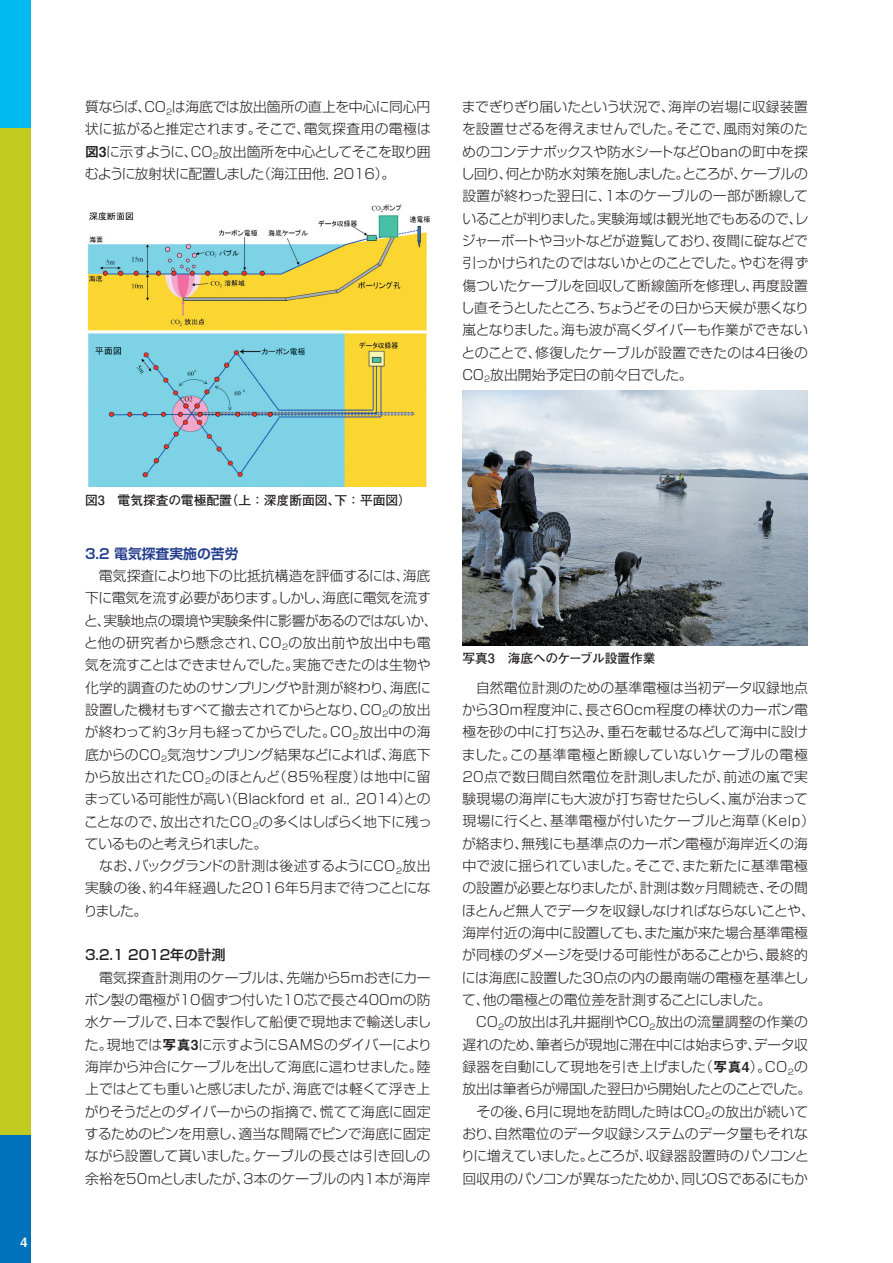
<style>
.page{position:relative;width:893px;height:1263px;background:#fff}
.page>*{position:absolute;margin:0;border:0;box-sizing:border-box;transform-origin:0 0}
.t1{font:300 13.8px/22.4px "Shin Go Pro";letter-spacing:-.01em;color:#231f20;text-align:justify}
.t2{font:500 13.8px "Shin Go Pro";color:#231f20}
.t3{font:700 13.8px "Shin Go Pro De";color:#253f8e}
.t4{font:700 12.75px "Futo Go B101 Pro";color:#231f20}
.t5{font:12.75px "Midashi Go Pro MB31";color:#fff}
.s1{font-family:"Midashi Go Pro MB31";font-weight:400}
</style>
<div class="page">
<div style="left:0;top:0;width:30px;height:1263px;background:#c1cb1f"></div>
<div style="left:0;top:0;width:30px;height:128px;background:#00baf1"></div>
<div style="left:0;top:1135px;width:30px;height:128px;background:#0072bc"></div>
<img style="left:462px;top:390px;width:346px;height:255px">
<img style="left:87px;top:204px;width:343px;height:282px">
<p class="t5" style="left:21px;top:1231px;width:9px">4</p>
<p class="t1" style="left:85px;top:94px;width:347px">質ならば、CO<sub>2</sub>は海底では放出箇所の直上を中心に同心円状に拡がると推定されます。そこで、電気探査用の電極は<span class="s1">図3</span>に示すように、CO<sub>2</sub>放出箇所を中心としてそこを取り囲むように放射状に配置しました（海江田他, 2016）。</p>
<p class="t1" style="left:461px;top:94px;width:350px">までぎりぎり届いたという状況で、海岸の岩場に収録装置を設置せざるを得えませんでした。そこで、風雨対策のためのコンテナボックスや防水シートなどObanの町中を探し回り、何とか防水対策を施しました。ところが、ケーブルの設置が終わった翌日に、1本のケーブルの一部が断線していることが判りました。実験海域は観光地でもあるので、レジャーボートやヨットなどが遊覧しており、夜間に碇などで引っかけられたのではないかとのことでした。やむを得ず傷ついたケーブルを回収して断線箇所を修理し、再度設置し直そうとしたところ、ちょうどその日から天候が悪くなり嵐となりました。海も波が高くダイバーも作業ができないとのことで、修復したケーブルが設置できたのは4日後のCO<sub>2</sub>放出開始予定日の前々日でした。</p>
<p class="t4" style="left:85px;top:489px;width:328px">図3　電気探査の電極配置（上：深度断面図、下：平面図）</p>
<p class="t3" style="left:85px;top:542px;width:155px">3.2 電気探査実施の苦労</p>
<p class="t1" style="left:84px;top:563px;width:355px;text-align:left">　電気探査により地下の比抵抗構造を評価するには、海底下に電気を流す必要があります。しかし、海底に電気を流すと、実験地点の環境や実験条件に影響があるのではないか、と他の研究者から懸念され、CO<sub>2</sub>の放出前や放出中も電気を流すことはできませんでした。実施できたのは生物や化学的調査のためのサンプリングや計測が終わり、海底に設置した機材もすべて撤去されてからとなり、CO<sub>2</sub>の放出が終わって約3ヶ月も経ってからでした。CO<sub>2</sub>放出中の海底からのCO<sub>2</sub>気泡サンプリング結果などによれば、海底下から放出されたCO<sub>2</sub>のほとんど（85％程度）は地中に留まっている可能性が高い（Blackford et al., 2014）とのことなので、放出されたCO<sub>2</sub>の多くはしばらく地下に残っているものと考えられました。<br>　なお、バックグランドの計測は後述するようにCO<sub>2</sub>放出実験の後、約4年経過した2016年5月まで待つことになりました。</p>
<p class="t2" style="left:85px;top:944px;width:142px">3.2.1 2012年の計測</p>
<p class="t1" style="left:85px;top:965px;width:349px">　電気探査計測用のケーブルは、先端から5mおきにカーボン製の電極が10個ずつ付いた10芯で長さ400ｍの防水ケーブルで、日本で製作して船便で現地まで輸送しました。現地では<span class="s1">写真3</span>に示すようにSAMSのダイバーにより海岸から沖合にケーブルを出して海底に這わせました。陸上ではとても重いと感じましたが、海底では軽くて浮き上がりそうだとのダイバーからの指摘で、慌てて海底に固定するためのピンを用意し、適当な間隔でピンで海底に固定ながら設置して貰いました。ケーブルの長さは引き回しの余裕を50mとしましたが、3本のケーブルの内1本が海岸</p>
<p class="t4" style="left:462px;top:648px;width:195px">写真3　海底へのケーブル設置作業</p>
<p class="t1" style="left:461px;top:674px;width:355px;text-align:left">　自然電位計測のための基準電極は当初データ収録地点から30m程度沖に、長さ60cm程度の棒状のカーボン電極を砂の中に打ち込み、重石を載せるなどして海中に設けました。この基準電極と断線していないケーブルの電極<br>20点で数日間自然電位を計測しましたが、前述の嵐で実験現場の海岸にも大波が打ち寄せたらしく、嵐が治まって現場に行くと、基準電極が付いたケーブルと海草（Kelp）が絡まり、無残にも基準点のカーボン電極が海岸近くの海中で波に揺られていました。そこで、また新たに基準電極の設置が必要となりましたが、計測は数ヶ月間続き、その間ほとんど無人でデータを収録しなければならないことや、海岸付近の海中に設置しても、また嵐が来た場合基準電極が同様のダメージを受ける可能性があることから、最終的には海底に設置した30点の内の最南端の電極を基準として、他の電極との電位差を計測することにしました。　CO<sub>2</sub>の放出は孔井掘削やCO<sub>2</sub>放出の流量調整の作業の遅れのため、筆者らが現地に滞在中には始まらず、データ収録器を自動にして現地を引き上げました（<span class="s1">写真4</span>）。CO<sub>2</sub>の放出は筆者らが帰国した翌日から開始したとのことでした。　その後、6月に現地を訪問した時はCO<sub>2</sub>の放出が続いており、自然電位のデータ収録システムのデータ量もそれなりに増えていました。ところが、収録器設置時のパソコンと回収用のパソコンが異なったためか、同じOSであるにもか</p>
</div>
